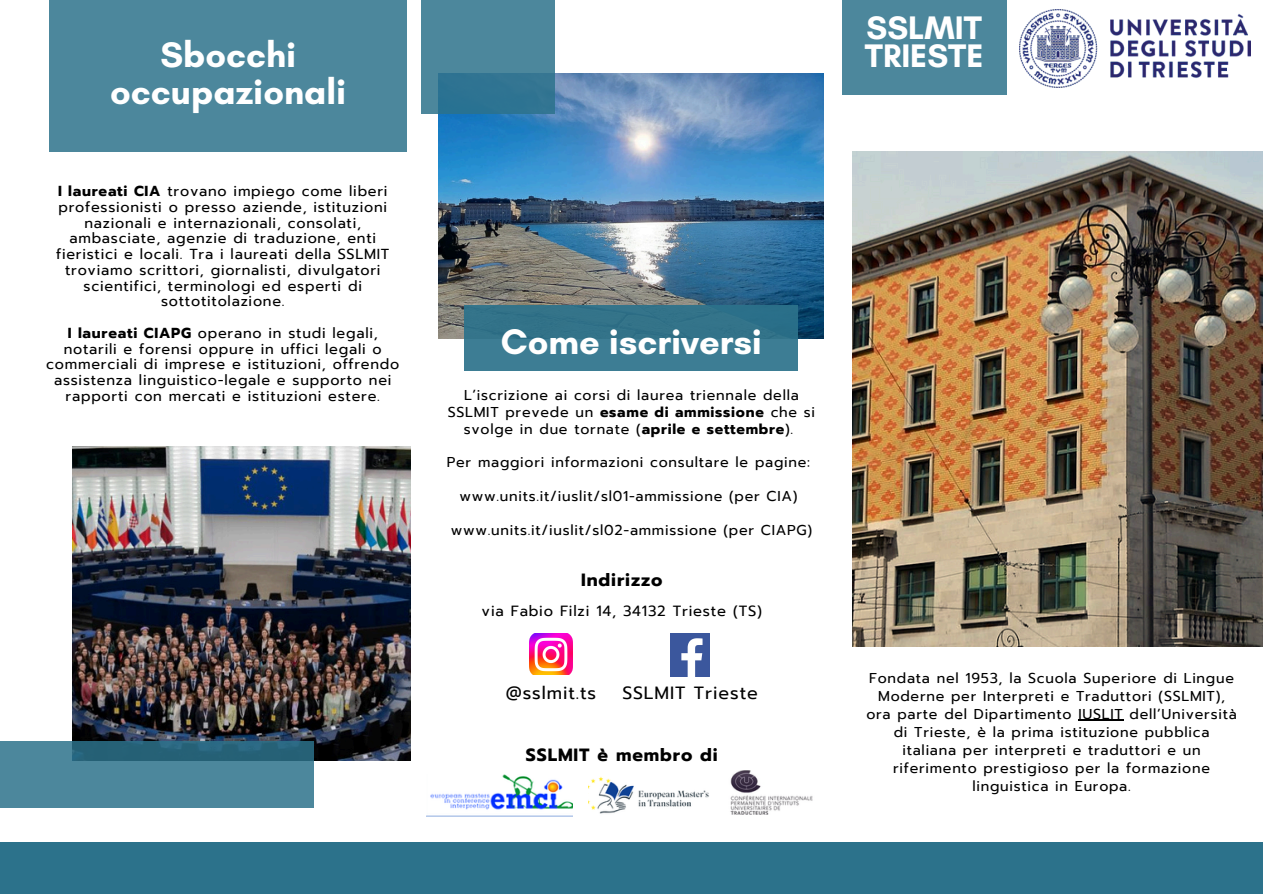
<style>
.page{position:relative;width:1263px;height:894px;background:#fff}
.page>*{position:absolute;margin:0;border:0;box-sizing:border-box;transform-origin:0 0}
.t1{font:700 36.3px "Glacial Indifference";color:#fff}
.t2{font:700 36.15px/37.2px "Glacial Indifference";color:#fff;text-align:center}
.t3{font:700 33.15px/28.2px "Glacial Indifference";color:#fff}
.t4{font:700 17.7px "Prompt";letter-spacing:.05em;color:#000}
.t5{font:17.7px "Prompt";letter-spacing:.05em;color:#000}
.t6{font:14.7px "Prompt";letter-spacing:.05em;color:#000}
.t7{font:14.4px/15.8px "Prompt";letter-spacing:.05em;color:#000;text-align:center}
.t8{font:14.25px/18px "Prompt";letter-spacing:.05em;color:#000;text-align:center}
.s1{font-weight:700}
</style>
<div class="page">
<img style="left:852px;top:151px;width:411px;height:495px">
<div style="left:842px;top:0;width:164px;height:94px;background:#4c879c"></div>
<div style="left:0;top:841px;width:1263px;height:52px;background:#2c728b"></div>
<img style="left:73px;top:446px;width:337px;height:314px">
<img style="left:439px;top:74px;width:385px;height:264px">
<div style="left:465px;top:306px;width:333px;height:65px;background:#35758b"></div>
<svg style="left:421px;top:0;width:134px;height:114px;background:#428098"></svg>
<div style="left:50px;top:0;width:357px;height:151px;background:#4c879c"></div>
<img style="left:529px;top:633px;width:44px;height:41px">
<img style="left:671px;top:633px;width:38px;height:43px">
<svg style="left:0;top:741px;width:314px;height:66px;background:#437e93"></svg>
<img style="left:426px;top:774px;width:147px;height:42px">
<img style="left:589px;top:776px;width:120px;height:38px">
<img style="left:730px;top:770px;width:83px;height:44px">
<img style="left:1020px;top:10px;width:230px;height:78px">
<hr style="left:1078px;top:719px;width:45px;height:1px;background:#000">
<p class="t2" style="left:110px;top:36px;width:238px">Sbocchi occupazionali</p>
<p class="t7" style="left:56px;top:183px;width:335px"><span class="s1">I laureati CIA</span> trovano impiego come liberi professionisti o presso aziende, istituzioni nazionali e internazionali, consolati, ambasciate, agenzie di traduzione, enti fieristici e locali. Tra i laureati della SSLMIT troviamo scrittori, giornalisti, divulgatori scientifici, terminologi ed esperti di sottotitolazione.</p>
<p class="t7" style="left:46px;top:325px;width:355px"><span class="s1">I laureati CIAPG</span> operano in studi legali, notarili e forensi oppure in uffici legali o commerciali di imprese e istituzioni, offrendo assistenza linguistico-legale e supporto nei rapporti con mercati e istituzioni estere.</p>
<p class="t1" style="left:501px;top:319px;width:263px">Come iscriversi</p>
<p class="t8" style="left:448px;top:386px;width:369px;line-height:16.8px">L’iscrizione ai corsi di laurea triennale della<br>SSLMIT prevede un <span class="s1">esame di ammissione</span> che si svolge in due tornate (<span class="s1">aprile e settembre</span>).</p>
<p class="t8" style="left:447px;top:453px;width:365px">Per maggiori informazioni consultare le pagine:</p>
<p class="t8" style="left:459px;top:487px;width:340px">www.units.it/iuslit/sl01-ammissione (per CIA)</p>
<p class="t8" style="left:451px;top:521px;width:363px">www.units.it/iuslit/sl02-ammissione (per CIAPG)</p>
<p class="t4" style="left:581px;top:566px;width:83px">Indirizzo</p>
<h2 class="t6" style="left:482px;top:600px;width:282px">via Fabio Filzi 14, 34132 Trieste (TS)</h2>
<p class="t5" style="left:506px;top:679px;width:92px">@sslmit.ts</p>
<h3 class="t5" style="left:622px;top:679px;width:137px">SSLMIT Trieste</h3>
<p class="t4" style="left:526px;top:741px;width:194px">SSLMIT è membro di</p>
<h2 class="t3" style="left:865px;top:14px;width:120px">SSLMIT<br>TRIESTE</h2>
<p class="t8" style="left:866px;top:668px;width:372px">Fondata nel 1953, la Scuola Superiore di Lingue Moderne per Interpreti e Traduttori (SSLMIT), ora parte del Dipartimento IUSLIT dell’Università di Trieste, è la prima istituzione pubblica italiana per interpreti e traduttori e un riferimento prestigioso per la formazione linguistica in Europa.</p>
</div>
